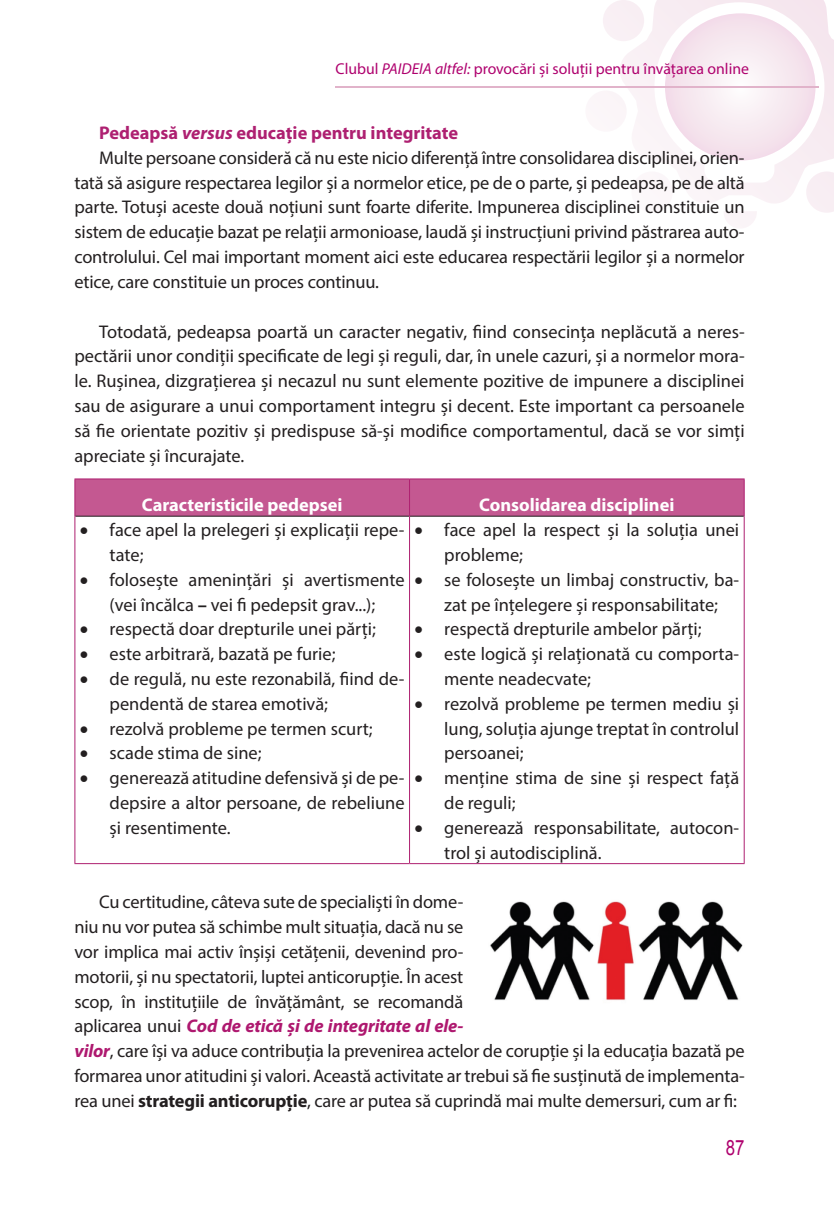
<style>
.page{position:relative;width:834px;height:1221px;background:#fff}
.page>*{position:absolute;margin:0;border:0;box-sizing:border-box;transform-origin:0 0}
.t1{font:21px "Arial";color:#af016e;scale:.8 1}
.t2{font:18.38px/24.8px "Myriad Pro";letter-spacing:-.01em;color:#231f20}
.t3{font:700 18.38px "Myriad Pro";color:#fff}
.t4{font:700 18.38px "Myriad Pro";color:#ae2071}
.t5{font:15.75px "Myriad Pro";color:#af016e}
.s1{font-style:italic}
.s2{font-weight:700}
.s3{font-weight:700;font-style:italic;color:#ae186f}
</style>
<div class="page">
<svg style="left:603px;top:0;width:230px;height:228px"></svg>
<hr style="left:335px;top:86px;width:483px;height:2px;background:#e1b3ca">
<div style="left:75px;top:479px;width:668px;height:36px;background:#c45891"></div>
<hr style="left:75px;top:515px;width:334px;height:1px;background:#231f20">
<hr style="left:410px;top:515px;width:333px;height:1px;background:#231f20">
<hr style="left:74px;top:478px;width:335px;height:1px;background:#ae2070">
<hr style="left:74px;top:479px;width:1px;height:37px;background:#ae2070">
<hr style="left:409px;top:478px;width:335px;height:1px;background:#ae2070">
<hr style="left:409px;top:479px;width:1px;height:37px;background:#ae2070">
<hr style="left:743px;top:479px;width:1px;height:37px;background:#ae2070">
<hr style="left:74px;top:516px;width:1px;height:347px;background:#ae2070">
<hr style="left:409px;top:516px;width:1px;height:347px;background:#ae2070">
<hr style="left:743px;top:516px;width:1px;height:347px;background:#ae2070">
<hr style="left:74px;top:863px;width:335px;height:1px;background:#ae2070">
<hr style="left:409px;top:863px;width:335px;height:1px;background:#ae2070">
<img style="left:490px;top:901px;width:253px;height:99px">
<p class="t5" style="left:335px;top:59px;width:415px">Clubul <span class="s1">PAIDEIA altfel:</span> provocări și soluții pentru învățarea online</p>
<p class="t4" style="left:99px;top:122px;width:360px">Pedeapsă <span class="s1">versus</span> educație pentru integritate</p>
<p class="t2" style="left:99px;top:145px;width:646px">Multe persoane consideră că nu este nicio diferență între consolidarea disciplinei, orien-</p>
<p class="t2" style="left:74px;top:170px;width:671px">tată să asigure respectarea legilor și a normelor etice, pe de o parte, și pedeapsa, pe de altă</p>
<p class="t2" style="left:74px;top:194px;width:671px">parte. Totuși aceste două noțiuni sunt foarte diferite. Impunerea disciplinei constituie un</p>
<p class="t2" style="left:74px;top:219px;width:671px">sistem de educație bazat pe relații armonioase, laudă și instrucțiuni privind păstrarea auto-</p>
<p class="t2" style="left:74px;top:244px;width:671px">controlului. Cel mai important moment aici este educarea respectării legilor și a normelor</p>
<p class="t2" style="left:74px;top:269px;width:306px">etice, care constituie un proces continuu.</p>
<p class="t2" style="left:74px;top:318px;width:671px;text-align:justify;text-indent:25px">Totodată, pedeapsa poartă un caracter negativ, fiind consecința neplăcută a neres&shy;pectării unor condiții specificate de legi și reguli, dar, în unele cazuri, și a normelor mora&shy;le. Rușinea, dizgrațierea și necazul nu sunt elemente pozitive de impunere a disciplinei sau de asigurare a unui comportament integru și decent. Este important ca persoanele să fie orientate pozitiv și predispuse să-și modifice comportamentul, dacă se vor simți apreciate și încurajate.</p>
<p class="t3" style="left:142px;top:494px;width:202px">Caracteristicile pedepsei</p>
<p class="t3" style="left:479px;top:494px;width:197px">Consolidarea disciplinei</p>
<p class="t2" style="left:110px;top:517px;width:296px;text-indent:-30px">• face apel la prelegeri și explicații repe&shy;tate;</p>
<p class="t2" style="left:80px;top:566px;width:326px;text-align:center">• folosește amenințări și avertismente (vei încălca <span class="s2">–</span> vei fi pedepsit grav...);</p>
<p class="t2" style="left:80px;top:616px;width:297px">• respectă doar drepturile unei părți;</p>
<p class="t2" style="left:80px;top:641px;width:257px">• este arbitrară, bazată pe furie;</p>
<p class="t2" style="left:110px;top:666px;width:296px;text-indent:-30px">• de regulă, nu este rezonabilă, fiind de&shy;pendentă de starea emotivă;</p>
<p class="t2" style="left:80px;top:715px;width:294px">• rezolvă probleme pe termen scurt;</p>
<p class="t2" style="left:80px;top:740px;width:183px">• scade stima de sine;</p>
<p class="t2" style="left:110px;top:765px;width:296px;text-align:justify;text-indent:-30px">• generează atitudine defensivă și de pe&shy;depsire a altor persoane, de rebeliune și resentimente.</p>
<p class="t2" style="left:444px;top:517px;width:296px;text-indent:-30px">• face apel la respect și la soluția unei probleme;</p>
<p class="t2" style="left:414px;top:567px;width:326px;text-align:center">• se folosește un limbaj constructiv, ba&shy;zat pe înțelegere și responsabilitate;</p>
<p class="t2" style="left:414px;top:616px;width:289px">• respectă drepturile ambelor părți;</p>
<p class="t2" style="left:444px;top:641px;width:296px;text-indent:-30px">• este logică și relaționată cu comporta&shy;mente neadecvate;</p>
<p class="t2" style="left:444px;top:691px;width:296px;text-align:justify;text-indent:-30px">• rezolvă probleme pe termen mediu și lung, soluția ajunge treptat în controlul persoanei;</p>
<p class="t2" style="left:444px;top:765px;width:296px;text-indent:-30px">• menține stima de sine și respect față de reguli;</p>
<p class="t2" style="left:444px;top:815px;width:296px;text-indent:-30px">• generează responsabilitate, autocon&shy;trol și autodisciplină.</p>
<p class="t2" style="left:74px;top:889px;width:671px;text-indent:25px">Cu certitudine, câteva sute de specialiști în dome-<br>niu nu vor putea să schimbe mult situația, dacă nu se<br>vor implica mai activ înșiși cetățenii, devenind pro-<br>motorii, și nu spectatorii, luptei anticorupție. În acest<br>scop, în instituțiile de învățământ, se recomandă<br>aplicarea unui <span class="s3">Cod de etică și de integritate al ele-<br>vilor</span>, care își va aduce contribuția la prevenirea actelor de corupție și la educația bazată pe formarea unor atitudini și valori. Această activitate ar trebui să fie susținută de implementa&shy;rea unei <span class="s2">strategii anticorupție</span>, care ar putea să cuprindă mai multe demersuri, cum ar fi:</p>
<p class="t1" style="left:725px;top:1133px;width:25px">87</p>
</div>
